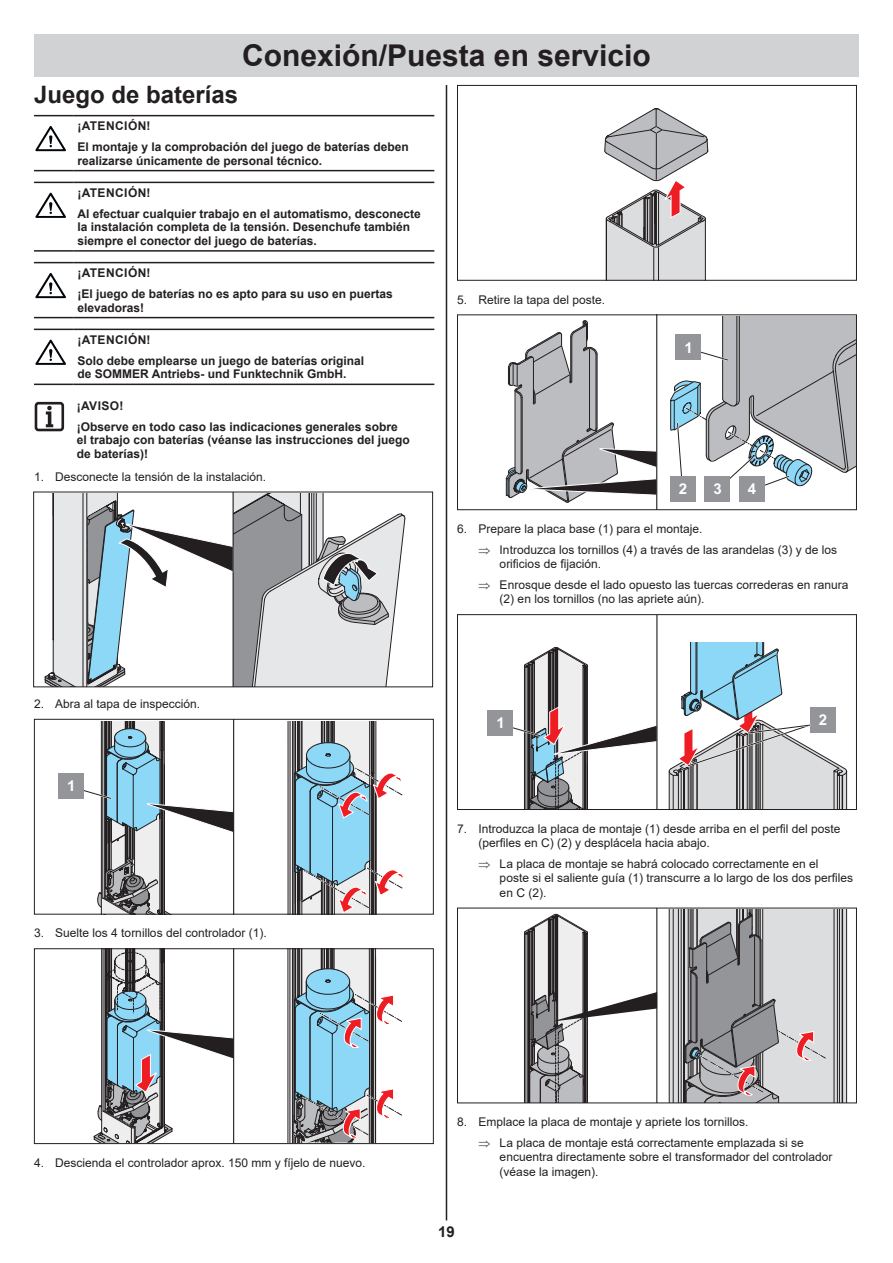
<style>
.page{position:relative;width:893px;height:1263px;background:#fff}
.page>*{position:absolute;margin:0;border:0;box-sizing:border-box;transform-origin:0 0}
.t1{font:700 30px "Arial";color:#231f20}
.t2{font:700 24px "Arial";color:#231f20}
.t3{font:700 15px "Arial";color:#231f20}
.t4{font:700 14.85px "Arial";color:#fff}
.t5{font:12px/14.4px "Arial";color:#231f20}
.t6{font:700 12px/20.7px "Arial";color:#231f20}
</style>
<div class="page">
<hr style="left:446px;top:85px;width:1px;height:1135px;background:#231f20">
<hr style="left:73px;top:115px;width:361px;height:1px;background:#231f20">
<hr style="left:34px;top:115px;width:39px;height:1px;background:#231f20">
<hr style="left:34px;top:170px;width:39px;height:1px;background:#231f20">
<hr style="left:73px;top:170px;width:361px;height:1px;background:#231f20">
<hr style="left:73px;top:182px;width:361px;height:1px;background:#231f20">
<hr style="left:34px;top:182px;width:39px;height:1px;background:#231f20">
<hr style="left:34px;top:250px;width:39px;height:2px;background:#231f20">
<hr style="left:73px;top:250px;width:361px;height:2px;background:#231f20">
<hr style="left:73px;top:262px;width:361px;height:1px;background:#231f20">
<hr style="left:34px;top:262px;width:39px;height:1px;background:#231f20">
<hr style="left:34px;top:317px;width:39px;height:1px;background:#231f20">
<hr style="left:73px;top:317px;width:361px;height:1px;background:#231f20">
<hr style="left:73px;top:329px;width:361px;height:1px;background:#231f20">
<hr style="left:34px;top:329px;width:39px;height:1px;background:#231f20">
<hr style="left:34px;top:384px;width:39px;height:1px;background:#231f20">
<hr style="left:73px;top:384px;width:361px;height:1px;background:#231f20">
<svg style="left:44px;top:494px;width:362px;height:191px"></svg>
<hr style="left:233px;top:492px;width:1px;height:195px;background:#231f20">
<div style="left:33px;top:492px;width:400px;height:195px;border:1px solid #231f20"></div>
<svg style="left:288px;top:721px;width:116px;height:191px"></svg>
<div style="left:59px;top:773px;width:25px;height:25px;background:#939598"></div>
<svg style="left:69px;top:722px;width:166px;height:193px"></svg>
<hr style="left:233px;top:719px;width:1px;height:195px;background:#231f20">
<div style="left:34px;top:719px;width:400px;height:195px;border:1px solid #231f20"></div>
<hr style="left:287px;top:949px;width:1px;height:193px;background:#231f20">
<svg style="left:288px;top:950px;width:114px;height:192px"></svg>
<svg style="left:93px;top:950px;width:142px;height:192px"></svg>
<hr style="left:233px;top:949px;width:1px;height:194px;background:#231f20">
<div style="left:34px;top:948px;width:400px;height:196px;border:1px solid #231f20"></div>
<svg style="left:604px;top:108px;width:105px;height:171px"></svg>
<div style="left:457px;top:85px;width:400px;height:196px;border:1px solid #231f20"></div>
<div style="left:670px;top:476px;width:26px;height:26px;background:#939598"></div>
<div style="left:705px;top:476px;width:25px;height:26px;background:#939598"></div>
<svg style="left:670px;top:316px;width:185px;height:177px"></svg>
<div style="left:739px;top:476px;width:26px;height:26px;background:#939598"></div>
<svg style="left:506px;top:320px;width:152px;height:183px"></svg>
<hr style="left:656px;top:315px;width:1px;height:195px;background:#231f20">
<div style="left:457px;top:314px;width:400px;height:196px;border:1px solid #231f20"></div>
<svg style="left:513px;top:646px;width:145px;height:162px"></svg>
<div style="left:488px;top:710px;width:25px;height:26px;background:#939598"></div>
<svg style="left:668px;top:642px;width:180px;height:166px"></svg>
<hr style="left:656px;top:615px;width:1px;height:194px;background:#231f20">
<div style="left:457px;top:614px;width:400px;height:196px;border:1px solid #231f20"></div>
<svg style="left:669px;top:910px;width:178px;height:191px"></svg>
<svg style="left:524px;top:913px;width:132px;height:188px"></svg>
<hr style="left:656px;top:908px;width:1px;height:195px;background:#231f20">
<div style="left:457px;top:908px;width:400px;height:195px;border:1px solid #231f20"></div>
<svg style="left:35px;top:126px;width:31px;height:25px"></svg>
<svg style="left:35px;top:193px;width:31px;height:25px"></svg>
<svg style="left:35px;top:273px;width:31px;height:25px"></svg>
<svg style="left:35px;top:340px;width:31px;height:25px"></svg>
<div style="left:35px;top:402px;width:29px;height:29px;border:3px solid #231f20;border-radius:3px"></div>
<svg style="left:46px;top:406px;width:7px;height:21px"></svg>
<div style="left:34px;top:34px;width:825px;height:43px;background:#d1d2d4"></div>
<h1 class="t1" style="left:242px;top:35px;width:410px">Conexión/Puesta en servicio</h1>
<h2 class="t2" style="left:34px;top:77px;width:206px">Juego de baterías</h2>
<p class="t6" style="left:77px;top:116px;width:333px">¡ATENCIÓN!<br>El montaje y la comprobación del juego de baterías deben</p>
<p class="t6" style="left:77px;top:150px;width:246px">realizarse únicamente de personal técnico.</p>
<p class="t6" style="left:77px;top:183px;width:345px">¡ATENCIÓN!<br>Al efectuar cualquier trabajo en el automatismo, desconecte</p>
<p class="t6" style="left:77px;top:221px;width:334px;line-height:13.5px">la instalación completa de la tensión. Desenchufe también siempre el conector del juego de baterías.</p>
<p class="t6" style="left:77px;top:263px;width:317px">¡ATENCIÓN!<br>¡El juego de baterías no es apto para su uso en puertas</p>
<p class="t6" style="left:77px;top:297px;width:68px">elevadoras!</p>
<p class="t6" style="left:77px;top:330px;width:288px">¡ATENCIÓN!<br>Solo debe emplearse un juego de baterías original</p>
<p class="t6" style="left:77px;top:364px;width:270px">de SOMMER Antriebs- und Funktechnik GmbH.</p>
<p class="t6" style="left:77px;top:396px;width:322px">¡AVISO!<br>¡Observe en todo caso las indicaciones generales sobre</p>
<p class="t6" style="left:77px;top:433px;width:334px;line-height:13.5px">el trabajo con baterías (véanse las instrucciones del juego de baterías)!</p>
<p class="t5" style="left:34px;top:469px;width:234px">1. Desconecte la tensión de la instalación.</p>
<p class="t5" style="left:457px;top:292px;width:149px">5. Retire la tapa del poste.</p>
<p class="t4" style="left:684px;top:337px;width:10px">1</p>
<p class="t5" style="left:34px;top:696px;width:168px">2. Abra al tapa de inspección.</p>
<p class="t4" style="left:67px;top:775px;width:10px">1</p>
<p class="t5" style="left:34px;top:926px;width:234px">3. Suelte los 4 tornillos del controlador (1).</p>
<p class="t5" style="left:34px;top:1155px;width:333px">4. Descienda el controlador aprox. 150 mm y fíjelo de nuevo.</p>
<p class="t4" style="left:679px;top:478px;width:10px">2</p>
<p class="t4" style="left:713px;top:478px;width:10px">3</p>
<p class="t4" style="left:748px;top:478px;width:10px">4</p>
<p class="t5" style="left:478px;top:518px;width:360px;line-height:20.7px;text-indent:-21px">6. Prepare la placa base (1) para el montaje.<br>⇒ Introduzca los tornillos (4) a través de las arandelas (3) y de los</p>
<p class="t5" style="left:478px;top:553px;width:372px;line-height:20.7px;text-indent:21px">orificios de fijación.<br>⇒ Enrosque desde el lado opuesto las tuercas correderas en ranura</p>
<p class="t5" style="left:500px;top:592px;width:206px">(2) en los tornillos (no las apriete aún).</p>
<p class="t4" style="left:496px;top:712px;width:10px">1</p>
<p class="t4" style="left:819px;top:709px;width:10px">2</p>
<p class="t5" style="left:478px;top:821px;width:364px;text-indent:-21px">7. Introduzca la placa de montaje (1) desde arriba en el perfil del poste (perfiles en C) (2) y desplácela hacia abajo.</p>
<p class="t5" style="left:500px;top:856px;width:355px;text-indent:-21px">⇒ La placa de montaje se habrá colocado correctamente en el<br>poste si el saliente guía (1) transcurre a lo largo de los dos perfiles en C (2).</p>
<p class="t5" style="left:478px;top:1111px;width:327px;line-height:20.9px;text-indent:-21px">8. Emplace la placa de montaje y apriete los tornillos.<br>⇒ La placa de montaje está correctamente emplazada si se</p>
<p class="t5" style="left:500px;top:1150px;width:334px">encuentra directamente sobre el transformador del controlador (véase la imagen).</p>
<p class="t3" style="left:438px;top:1221px;width:18px">19</p>
</div>
